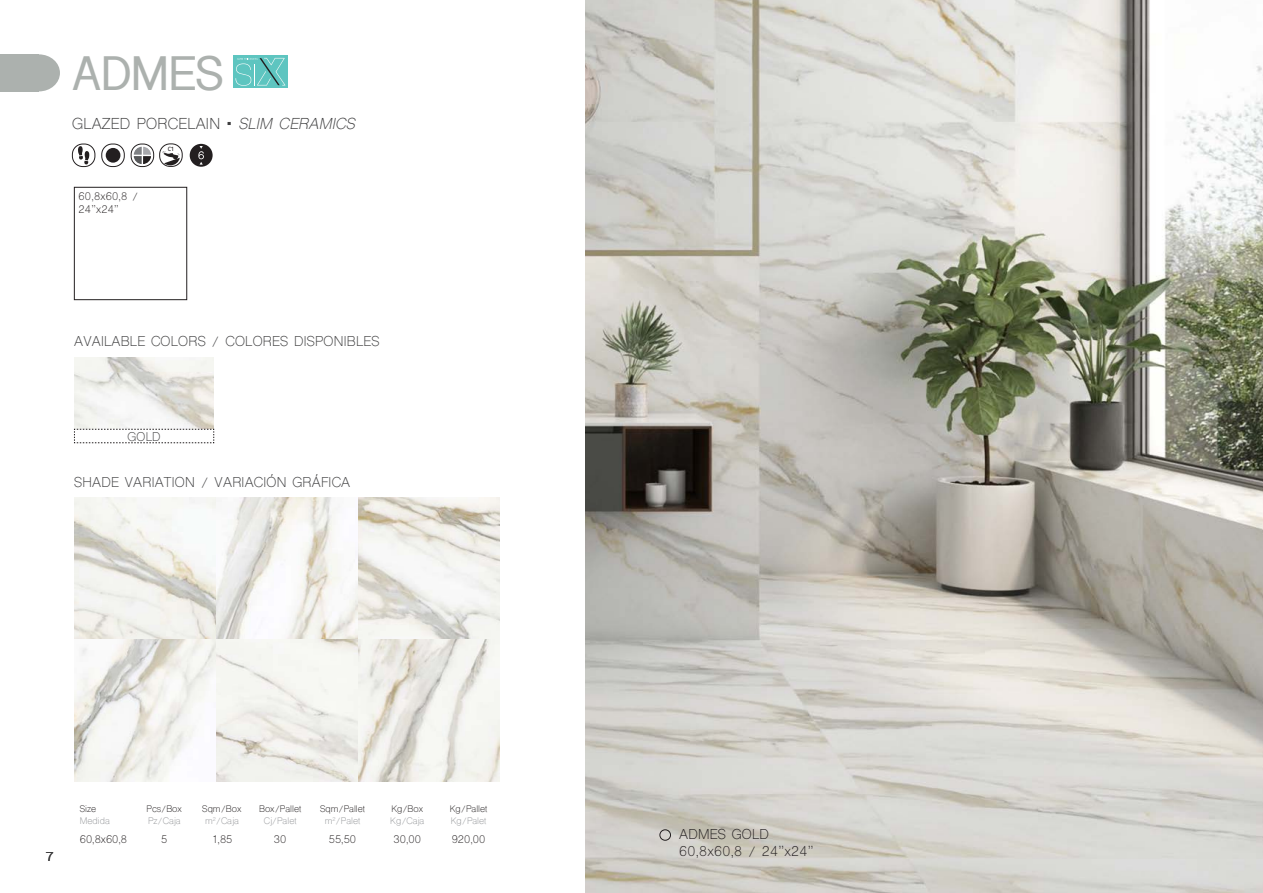
<style>
.page{position:relative;width:1263px;height:893px;background:#fff}
.page>*{position:absolute;margin:0;border:0;box-sizing:border-box;transform-origin:0 0}
.TITULO_COLECCION{font:700 45px "Shree Dev 0714";color:#acb1ae}
.Material_Coleccion{font:15px "Shree Dev 0714";letter-spacing:.02em;color:#3e3e3f}
.Material_Coleccion-2{font:13.5px "Shree Dev 0714";letter-spacing:.02em;color:#3e3e3f}
.Material_Coleccion-3{font:13.5px "Shree Dev 0714";letter-spacing:.02em;color:#231f20}
.Material_Coleccion-4{font:12px "Shree Dev 0714";color:#3e3e3f}
.t1{font:700 12px "Shree Dev 0714";color:#3e3e3f}
.Tamaño_piezas{font:10.5px "Shree Dev 0714";color:#231f20}
.t2{font:9px/12px "Shree Dev 0714";color:#231f20;text-align:center}
.t3{font:9px/12px "Shree Dev 0714";color:#939598}
.t4{font:500 6px "Kohinoor Devanagari";color:#231f20}
.s1{font-family:"Arial";font-weight:900}
.s2{font-style:italic}
.s3{color:#231f20}
.s4{color:#939598}
</style>
<div class="page">
<img style="left:75px;top:498px;width:425px;height:283px">
<img style="left:586px;top:0;width:677px;height:893px">
<img style="left:74px;top:357px;width:140px;height:71px">
<svg style="left:74px;top:429px;width:140px;height:14px"></svg>
<div style="left:0;top:54px;width:39px;height:37px;background:#acb1ae"></div>
<div style="left:18px;top:54px;width:42px;height:37px;background:#acb1ae;border-radius:50%"></div>
<div style="left:74px;top:187px;width:113px;height:113px;border:1px solid #231f20"></div>
<div style="left:659px;top:829px;width:12px;height:12px;border:1px solid #231f20;border-radius:50%"></div>
<div style="left:72px;top:144px;width:23px;height:23px;border:1px solid #231f20;border-radius:10px"></div>
<svg style="left:78px;top:146px;width:11px;height:19px"></svg>
<div style="left:131px;top:144px;width:23px;height:23px;border:1px solid #231f20;border-radius:10px"></div>
<svg style="left:134px;top:147px;width:17px;height:17px"></svg>
<div style="left:102px;top:144px;width:22px;height:23px;border:1px solid #231f20;border-radius:10px"></div>
<div style="left:106px;top:148px;width:14px;height:15px;background:#231f20;border-radius:50%"></div>
<div style="left:190px;top:144px;width:23px;height:23px;background:#231f20;border-radius:50%"></div>
<svg style="left:198px;top:146px;width:6px;height:19px"></svg>
<svg style="left:162px;top:151px;width:18px;height:14px"></svg>
<div style="left:159px;top:144px;width:23px;height:23px;border:1px solid #231f20;border-radius:10px"></div>
<div style="left:233px;top:56px;width:55px;height:32px;background:#5ec5c0"></div>
<svg style="left:235px;top:58px;width:50px;height:28px"></svg>
<p class="TITULO_COLECCION" style="left:73px;top:48px;width:152px">ADMES</p>
<p class="Material_Coleccion" style="left:72px;top:114px;width:284px">GLAZED PORCELAIN <span class="s1">·</span> <span class="s2">SLIM CERAMICS</span></p>
<p class="Tamaño_piezas" style="left:79px;top:190px;width:61px">60,8x60,8 /</p>
<p class="Tamaño_piezas" style="left:79px;top:203px;width:42px">24”x24”</p>
<p class="t4" style="left:168px;top:146px;width:8px">C1</p>
<p class="Material_Coleccion-2" style="left:74px;top:333px;width:307px">AVAILABLE COLORS / COLORES DISPONIBLES</p>
<p class="Material_Coleccion-4" style="left:128px;top:430px;width:34px">GOLD</p>
<p class="Material_Coleccion-2" style="left:74px;top:474px;width:278px">SHADE VARIATION / VARIACIÓN GRÁFICA</p>
<p class="t1" style="left:46px;top:850px;width:9px">7</p>
<p class="t3" style="left:80px;top:804px;width:31px"><span class="s3">Size<br></span>Medida</p>
<p class="t2" style="left:147px;top:804px;width:37px;text-align:left">Pcs/Box<br><span class="s4">Pz/Caja</span></p>
<p class="t2" style="left:202px;top:804px;width:41px">Sqm/Box <span class="s4">m</span><sup>2</sup><span class="s4">/Caja</span></p>
<p class="t2" style="left:259px;top:804px;width:44px">Box/Pallet<br><span class="s4">Cj/Palet</span></p>
<p class="t2" style="left:320px;top:804px;width:46px">Sqm/Pallet <span class="s4">m</span><sup>2</sup><span class="s4">/Palet</span></p>
<p class="t3" style="left:390px;top:804px;width:36px"><span class="s3">Kg/Box<br></span>Kg/Caja</p>
<p class="t2" style="left:450px;top:804px;width:39px;text-align:left">Kg/Pallet<br><span class="s4">Kg/Palet</span></p>
<p class="Tamaño_piezas" style="left:80px;top:833px;width:49px">60,8x60,8</p>
<p class="Tamaño_piezas" style="left:161px;top:833px;width:8px">5</p>
<p class="Tamaño_piezas" style="left:211px;top:833px;width:23px">1,85</p>
<p class="Tamaño_piezas" style="left:274px;top:833px;width:14px">30</p>
<p class="Tamaño_piezas" style="left:329px;top:833px;width:29px">55,50</p>
<p class="Tamaño_piezas" style="left:394px;top:833px;width:29px">30,00</p>
<p class="Tamaño_piezas" style="left:452px;top:833px;width:35px">920,00</p>
<p class="Material_Coleccion-3" style="left:679px;top:826px;width:91px">ADMES GOLD</p>
<p class="Material_Coleccion-3" style="left:679px;top:843px;width:136px">60,8x60,8 / 24”x24”</p>
</div>
